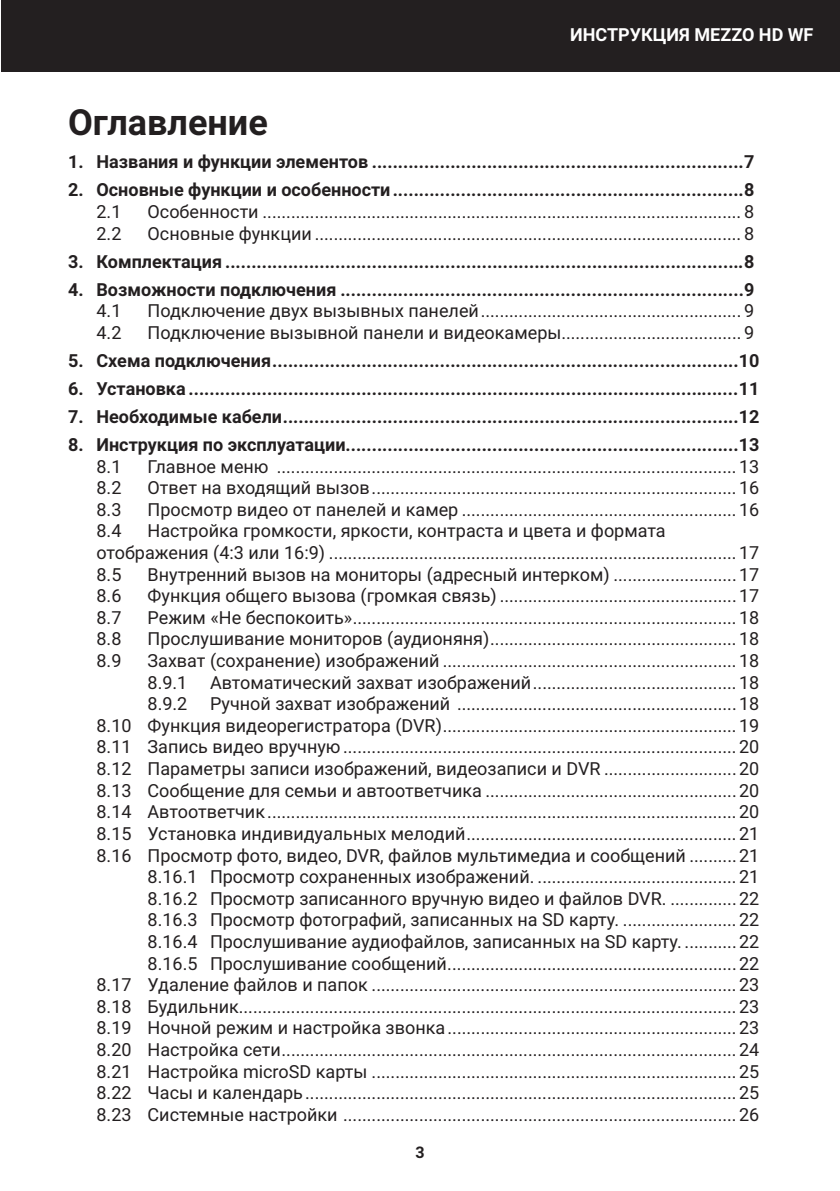
<style>
.page{position:relative;width:840px;height:1191px;background:#fff}
.page>*{position:absolute;margin:0;border:0;box-sizing:border-box;transform-origin:0 0}
.t1{font:700 36px "Roboto";color:#231f20}
.t2{font:18px/21.6px "Roboto";color:#231f20}
.t3{font:700 18px "Roboto";color:#231f20}
.t4{font:700 18px "Roboto";color:#fff}
.t5{font:700 16px "Roboto";color:#231f20}
</style>
<div class="page">
<div style="left:1px;top:0;width:838px;height:71px;background:#231f20"></div>
<p class="t4" style="left:570px;top:22px;width:244px">ИНСТРУКЦИЯ MEZZO HD WF</p>
<h1 class="t1" style="left:68px;top:97px;width:201px">Оглавление</h1>
<p class="t3" style="left:68px;top:149px;width:687px">1. Названия и функции элементов .......................................................................7</p>
<p class="t3" style="left:68px;top:177px;width:687px">2. Основные функции и особенности...................................................................8</p>
<p class="t2" style="left:96px;top:200px;width:26px">2.1</p>
<p class="t2" style="left:147px;top:200px;width:608px">Особенности ..................................................................................................... 8</p>
<p class="t2" style="left:96px;top:222px;width:26px">2.2</p>
<p class="t2" style="left:147px;top:222px;width:608px">Основные функции .......................................................................................... 8</p>
<p class="t3" style="left:68px;top:249px;width:687px">3. Комплектация ...................................................................................................8</p>
<p class="t3" style="left:68px;top:277px;width:687px">4. Возможности подключения .............................................................................9</p>
<p class="t2" style="left:96px;top:299px;width:26px">4.1</p>
<p class="t2" style="left:147px;top:299px;width:608px">Подключение двух вызывных панелей....................................................... 9</p>
<p class="t2" style="left:96px;top:321px;width:26px">4.2</p>
<p class="t2" style="left:147px;top:321px;width:608px">Подключение вызывной панели и видеокамеры...................................... 9</p>
<p class="t3" style="left:68px;top:348px;width:692px">5. Схема подключения.........................................................................................10</p>
<p class="t3" style="left:68px;top:376px;width:692px">6. Установка .........................................................................................................11</p>
<p class="t3" style="left:68px;top:404px;width:692px">7. Необходимые кабели.......................................................................................12</p>
<p class="t3" style="left:68px;top:432px;width:692px">8. Инструкция по эксплуатации...........................................................................13</p>
<p class="t2" style="left:96px;top:455px;width:26px">8.1</p>
<p class="t2" style="left:147px;top:455px;width:613px">Главное меню .................................................................................................13</p>
<p class="t2" style="left:96px;top:476px;width:26px">8.2</p>
<p class="t2" style="left:147px;top:476px;width:613px">Ответ на входящий вызов.............................................................................16</p>
<p class="t2" style="left:96px;top:498px;width:26px">8.3</p>
<p class="t2" style="left:147px;top:498px;width:613px">Просмотр видео от панелей и камер ..........................................................16</p>
<p class="t2" style="left:96px;top:519px;width:26px">8.4</p>
<p class="t2" style="left:96px;top:519px;width:664px;text-indent:51px">Настройка громкости, яркости, контраста и цвета и формата отображения (4:3 или 16:9) ......................................................................................17<br>8.5</p>
<p class="t2" style="left:147px;top:563px;width:613px">Внутренний вызов на мониторы (адресный интерком) ..........................17</p>
<p class="t2" style="left:96px;top:584px;width:26px">8.6</p>
<p class="t2" style="left:147px;top:584px;width:613px">Функция общего вызова (громкая связь) ..................................................17</p>
<p class="t2" style="left:96px;top:606px;width:26px">8.7</p>
<p class="t2" style="left:147px;top:606px;width:613px">Режим «Не беспокоить».................................................................................18</p>
<p class="t2" style="left:96px;top:627px;width:26px">8.8</p>
<p class="t2" style="left:147px;top:627px;width:613px">Прослушивание мониторов (аудионяня)....................................................18</p>
<p class="t2" style="left:96px;top:649px;width:26px">8.9</p>
<p class="t2" style="left:147px;top:649px;width:613px">Захват (сохранение) изображений ..............................................................18<br>8.9.1</p>
<p class="t2" style="left:210px;top:671px;width:550px">Автоматический захват изображений...........................................18</p>
<p class="t2" style="left:96px;top:692px;width:664px;text-align:right">Ручной захват изображений ...........................................................18<br>8.10 Функция видеорегистратора (DVR)..............................................................19<br>8.11 Запись видео вручную ...................................................................................20<br>8.12 Параметры записи изображений, видеозаписи и DVR ............................20<br>8.13 Сообщение для семьи и автоответчика .....................................................20<br>8.14 Автоответчик...................................................................................................20<br>8.15 Установка индивидуальных мелодий.........................................................21<br>8.16 Просмотр фото, видео, DVR, файлов мультимедиа и сообщений ..........21<br>8.16.1 Просмотр сохраненных изображений. ..........................................21<br>8.16.2 Просмотр записанного вручную видео и файлов DVR. ..............22<br>8.16.3 Просмотр фотографий, записанных на SD карту. ........................22<br>8.16.4 Прослушивание аудиофайлов, записанных на SD карту. ...........22<br>8.16.5 Прослушивание сообщений.............................................................22<br>8.17 Удаление файлов и папок .............................................................................23<br>8.18 Будильник.........................................................................................................23<br>8.19 Ночной режим и настройка звонка.............................................................23<br>8.20 Настройка сети................................................................................................24<br>8.21 Настройка microSD карты .............................................................................25<br>8.22 Часы и календарь...........................................................................................25<br>8.23 Системные настройки ...................................................................................26</p>
<p class="t2" style="left:147px;top:692px;width:41px">8.9.2</p>
<p class="t5" style="left:415px;top:1140px;width:11px">3</p>
</div>
